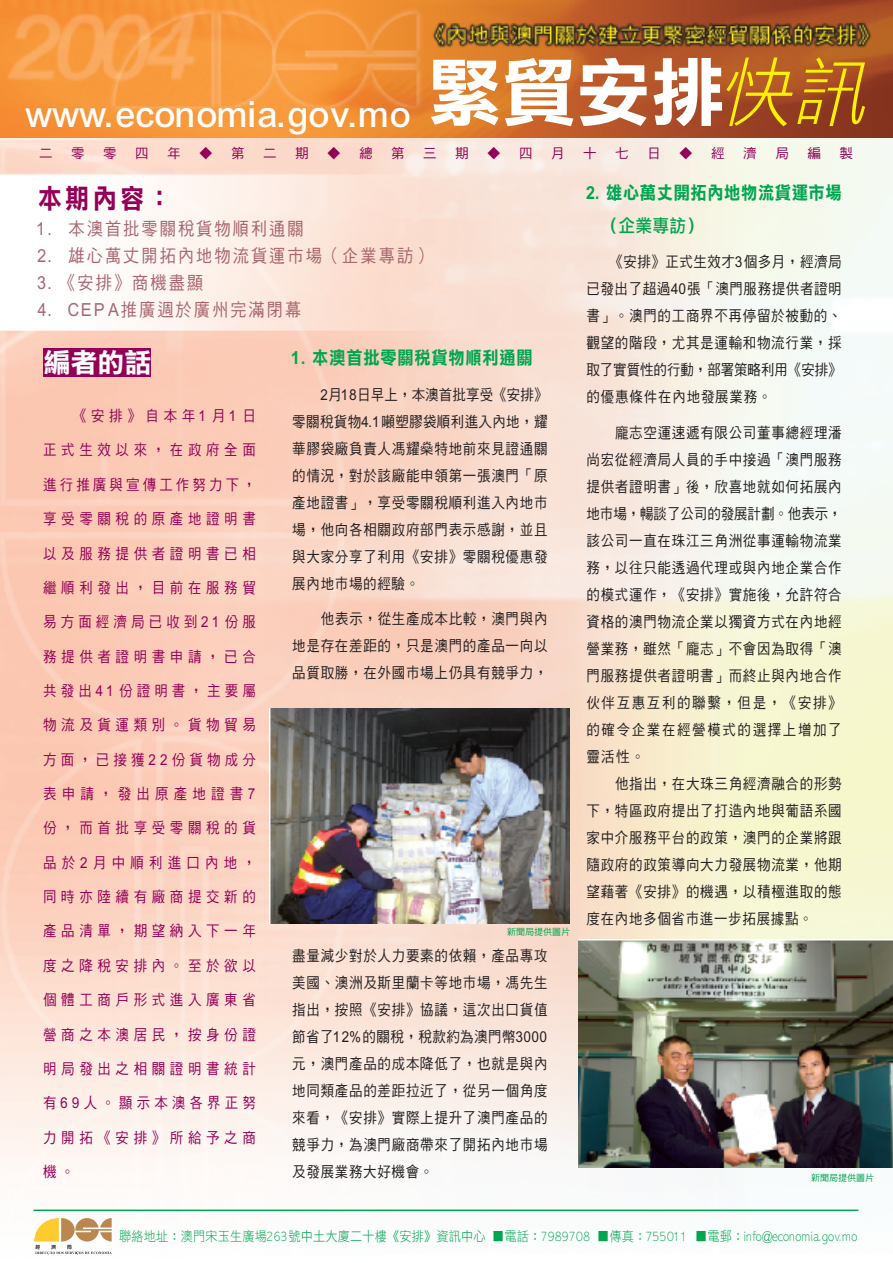
<style>
.page{position:relative;width:893px;height:1263px;background:#fff}
.page>*{position:absolute;margin:0;border:0;box-sizing:border-box;transform-origin:0 0}
.t1{font:36px "DF Li Hei Md HK BF";color:#fff}
.t2{font:27px "DF Li Hei Bd HK BF";color:#940057;scale:.9 1}
.t3{font:27px "DF Li Hei Bd HK BF";color:#fff}
.t4{font:18px "DF Hei Md HK BF";letter-spacing:.125em;color:#a9666f;scale:.9 1}
.t5{font:18px "DF Li Hei Bd HK BF";letter-spacing:.04em;color:#00a54f;scale:.9 1}
.t6{font:18px "DF Li Hei Md HK BF";color:#00a54f;scale:.9 1}
.t7{font:15px/27px "DF Hei Md HK BF";letter-spacing:.055em;color:#231f20;text-align:justify;scale:.9 1}
.t8{font:15px "DF Hei Md HK BF";letter-spacing:.34em;color:#940057;scale:.9 1}
.t9{font:15px "DF Hei Md HK BF";letter-spacing:.305em;color:#940057;scale:.9 1}
.t10{font:15px "DF Hei Md HK BF";letter-spacing:.38em;color:#940057;scale:.9 1}
.t11{font:15px "DF Hei Md HK BF";letter-spacing:.23em;color:#940057;scale:.9 1}
.t12{font:13.5px "DF Li Hei Lt HK BF";letter-spacing:.015em;color:#00a54f;scale:.9 1}
.t13{font:13.5px "DF Hei Md HK BF";color:#940057}
.t14{font:9px "DF Hei Md HK BF";color:#00a54f}
</style>
<div class="page">
<img style="left:0;top:137px;width:892px;height:1075px">
<img style="left:0;top:0;width:892px;height:137px">
<hr style="left:33px;top:1210px;width:825px;height:1px;background:#00a54f">
<div style="left:43px;top:348px;width:108px;height:28px;background:#940057"></div>
<svg style="left:34px;top:1218px;width:78px;height:37px"></svg>
<img style="left:578px;top:940px;width:314px;height:228px">
<img style="left:269px;top:709px;width:300px;height:214px">
<h1 class="t1" style="left:25px;top:96px;width:861px">www.economia.gov.mo <sup>緊貿安排</sup><sup>快訊</sup></h1>
<p class="t13" style="left:39px;top:146px;width:15px">二</p>
<p class="t13" style="left:71px;top:146px;width:15px">零</p>
<p class="t13" style="left:103px;top:146px;width:15px">零</p>
<p class="t13" style="left:135px;top:146px;width:15px">四</p>
<p class="t13" style="left:167px;top:146px;width:15px">年</p>
<p class="t13" style="left:199px;top:146px;width:47px">◆ 第</p>
<p class="t13" style="left:263px;top:146px;width:15px">二</p>
<p class="t13" style="left:295px;top:146px;width:15px">期</p>
<p class="t13" style="left:327px;top:146px;width:47px">◆ 總</p>
<p class="t13" style="left:391px;top:146px;width:15px">第</p>
<p class="t13" style="left:423px;top:146px;width:15px">三</p>
<p class="t13" style="left:455px;top:146px;width:15px">期</p>
<p class="t13" style="left:487px;top:146px;width:47px">◆ 四</p>
<p class="t13" style="left:551px;top:146px;width:15px">月</p>
<p class="t13" style="left:583px;top:146px;width:15px">十</p>
<p class="t13" style="left:615px;top:146px;width:15px">七</p>
<p class="t13" style="left:647px;top:146px;width:15px">日</p>
<p class="t13" style="left:679px;top:146px;width:47px">◆ 經</p>
<p class="t13" style="left:743px;top:146px;width:15px">濟</p>
<p class="t13" style="left:775px;top:146px;width:15px">局</p>
<p class="t13" style="left:807px;top:146px;width:15px">編</p>
<p class="t13" style="left:839px;top:146px;width:15px">製</p>
<p class="t5" style="left:586px;top:184px;width:285px">2. 雄心萬丈開拓內地物流貨運市場</p>
<p class="t6" style="left:601px;top:216px;width:114px">（企業專訪）</p>
<p class="t7" style="left:586px;top:249px;width:285px;text-indent:23px">《安排》正式生效才3個多月，經濟局已發出了超過40張「澳門服務提供者證明書」。澳門的工商界不再停留於被動的、觀望的階段，尤其是運輸和物流行業，採取了實質性的行動，部署策略利用《安排》的優惠條件在內地發展業務。</p>
<p class="t7" style="left:586px;top:419px;width:285px;text-indent:29px">龐志空運速遞有限公司董事總經理潘尚宏從經濟局人員的手中接過「澳門服務提供者證明書」後，欣喜地就如何拓展內地巿場，暢談了公司的發展計劃。他表示，該公司一直在珠江三角洲從事運輸物流業務，以往只能透過代理或與內地企業合作的模式運作，《安排》實施後，允許符合資格的澳門物流企業以獨資方式在內地經營業務，雖然「龐志」不會因為取得「澳門服務提供者證明書」而終止與內地合作伙伴互惠互利的聯繫，但是，《安排》的確令企業在經營模式的選擇上增加了靈活性。</p>
<p class="t7" style="left:586px;top:770px;width:285px;text-indent:29px">他指出，在大珠三角經濟融合的形勢下，特區政府提出了打造內地與葡語系國家中介服務平台的政策，澳門的企業將跟隨政府的政策導向大力發展物流業，他期望藉著《安排》的機遇，以積極進取的態度在內地多個省巿進一步拓展據點。</p>
<h2 class="t2" style="left:38px;top:185px;width:150px">本期內容：</h2>
<p class="t4" style="left:38px;top:220px;width:297px">1. 本澳首批零關稅貨物順利通關</p>
<p class="t4" style="left:38px;top:247px;width:439px">2. 雄心萬丈開拓內地物流貨運市場（企業專訪）</p>
<p class="t4" style="left:38px;top:273px;width:185px">3. 《安排》商機盡顯</p>
<p class="t4" style="left:38px;top:300px;width:294px">4. CEPA推廣週於廣州完滿閉幕</p>
<p class="t5" style="left:292px;top:349px;width:269px">1. 本澳首批零關稅貨物順利通關</p>
<p class="t7" style="left:292px;top:381px;width:285px;text-indent:29px">2月18日早上，本澳首批享受《安排》零關稅貨物4.1噸塑膠袋順利進入內地，耀華膠袋廠負責人馮耀燊特地前來見證通關的情況，對於該廠能申領第一張澳門「原產地證書」，享受零關稅順利進入內地巿場，他向各相關政府部門表示感謝，並且與大家分享了利用《安排》零關稅優惠發展內地巿場的經驗。</p>
<p class="t7" style="left:292px;top:606px;width:285px;text-indent:29px">他表示，從生產成本比較，澳門與內地是存在差距的，只是澳門的產品一向以品質取勝，在外國巿場上仍具有競爭力，</p>
<h2 class="t3" style="left:43px;top:349px;width:109px">編者的話</h2>
<p class="t8" style="left:73px;top:408px;width:205px">《安排》自本年1月1日</p>
<p class="t8" style="left:43px;top:443px;width:238px">正式生效以來，在政府全面</p>
<p class="t11" style="left:43px;top:477px;width:238px">進行推廣與宣傳工作努力下，</p>
<p class="t8" style="left:43px;top:511px;width:238px">享受零關稅的原產地證明書</p>
<p class="t8" style="left:43px;top:546px;width:238px">以及服務提供者證明書已相</p>
<p class="t8" style="left:43px;top:580px;width:238px">繼順利發出，目前在服務貿</p>
<p class="t9" style="left:43px;top:614px;width:238px">易方面經濟局已收到21份服</p>
<p class="t8" style="left:43px;top:649px;width:238px">務提供者證明書申請，已合</p>
<p class="t9" style="left:43px;top:683px;width:238px">共發出41份證明書，主要屬</p>
<p class="t8" style="left:43px;top:717px;width:238px">物流及貨運類別。貨物貿易</p>
<p class="t9" style="left:43px;top:752px;width:238px">方面，已接獲22份貨物成分</p>
<p class="t10" style="left:43px;top:786px;width:238px">表申請，發出原產地證書7</p>
<p class="t8" style="left:43px;top:821px;width:238px">份，而首批享受零關稅的貨</p>
<p class="t10" style="left:43px;top:855px;width:238px">品於2月中順利進口內地，</p>
<p class="t8" style="left:43px;top:889px;width:238px">同時亦陸續有廠商提交新的</p>
<p class="t8" style="left:43px;top:924px;width:238px">產品清單，期望納入下一年</p>
<p class="t8" style="left:43px;top:958px;width:238px">度之降稅安排內。至於欲以</p>
<p class="t8" style="left:43px;top:992px;width:238px">個體工商戶形式進入廣東省</p>
<p class="t8" style="left:43px;top:1027px;width:238px">營商之本澳居民，按身份證</p>
<p class="t8" style="left:43px;top:1061px;width:238px">明局發出之相關證明書統計</p>
<p class="t9" style="left:43px;top:1095px;width:238px">有69人。顯示本澳各界正努</p>
<p class="t8" style="left:43px;top:1130px;width:238px">力開拓《安排》所給予之商</p>
<p class="t8" style="left:43px;top:1164px;width:36px">機。</p>
<p class="t14" style="left:811px;top:1173px;width:64px">新聞局提供圖片</p>
<p class="t14" style="left:507px;top:927px;width:64px">新聞局提供圖片</p>
<p class="t7" style="left:292px;top:943px;width:285px">盡量減少對於人力要素的依賴，產品專攻美國、澳洲及斯里蘭卡等地巿場，馮先生指出，按照《安排》協議，這次出口貨值節省了12%的關稅，稅款約為澳門幣3000元，澳門產品的成本降低了，也就是與內地同類產品的差距拉近了，從另一個角度來看，《安排》實際上提升了澳門產品的競爭力，為澳門廠商帶來了開拓內地巿場及發展業務大好機會。</p>
<p class="t12" style="left:119px;top:1229px;width:822px">聯絡地址：澳門宋玉生廣場263號中土大廈二十樓《安排》資訊中心 ■電話：7989708 ■傳真：755011 ■電郵：info@economia.gov.mo</p>
</div>
